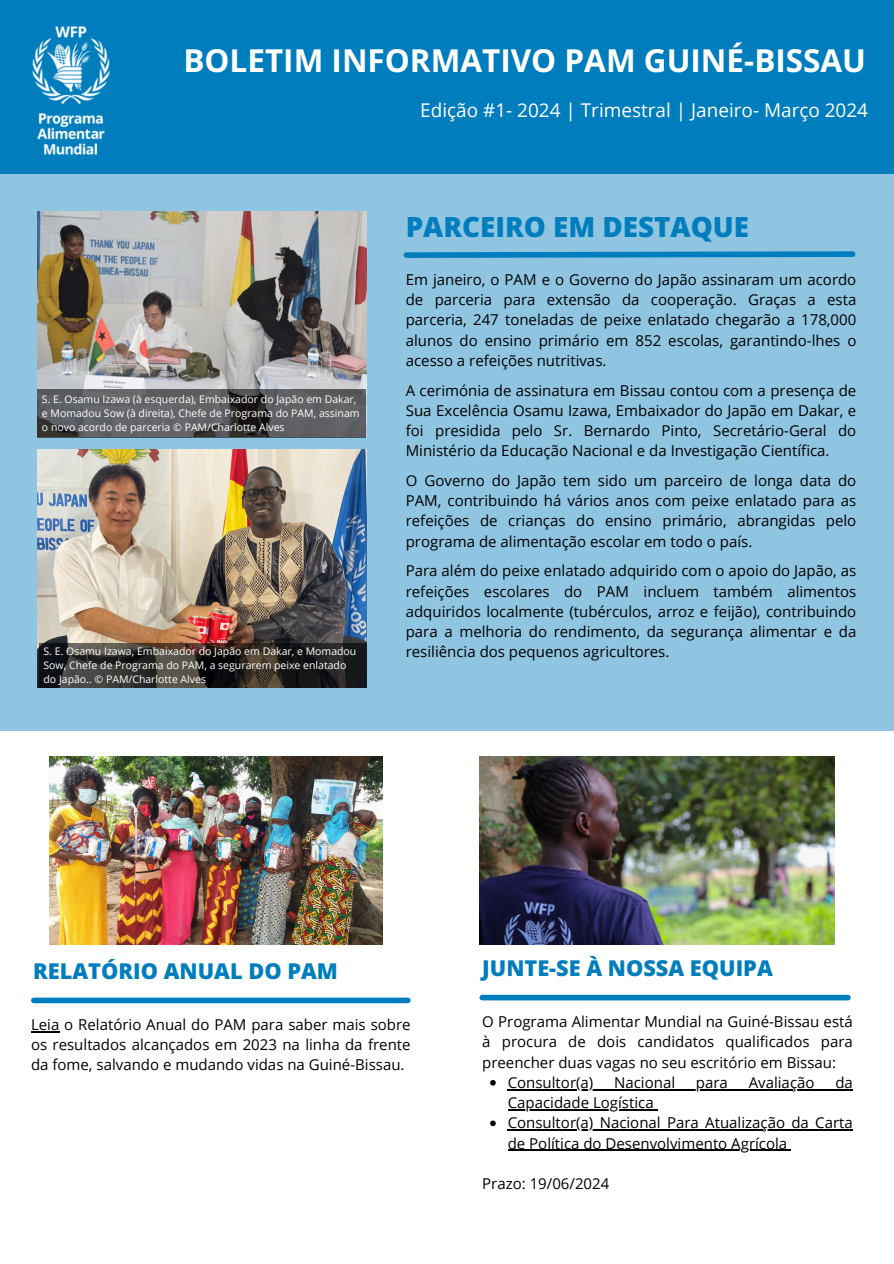
<style>
.page{position:relative;width:894px;height:1264px;background:#fff}
.page>*{position:absolute;margin:0;border:0;box-sizing:border-box;transform-origin:0 0}
.t1{font:700 31.5px "Open Sans";color:#fff}
.t2{font:800 27.75px "Open Sans";color:#007dbc}
.t3{font:800 21.75px "Open Sans";color:#007dbc}
.t4{font:18.9px "Open Sans";color:#fff}
.t5{font:15px/20.2px "Open Sans";color:#000;text-align:justify}
.t6{font:10.5px/14px "Open Sans";color:#fff}
</style>
<div class="page">
<div style="left:0;top:74px;width:893px;height:657px;background:#8fc5e1"></div>
<div style="left:0;top:0;width:893px;height:173px;background:#007dbc"></div>
<img style="left:32px;top:26px;width:78px;height:129px">
<svg style="left:403px;top:251px;width:453px;height:7px;background:#1c8bc3"></svg>
<img style="left:38px;top:212px;width:328px;height:225px">
<img style="left:38px;top:450px;width:328px;height:237px">
<svg style="left:37px;top:389px;width:328px;height:48px;background:#56575a"></svg>
<svg style="left:39px;top:643px;width:327px;height:44px;background:#2e2a27"></svg>
<img style="left:49px;top:757px;width:333px;height:187px">
<img style="left:479px;top:757px;width:354px;height:187px">
<svg style="left:31px;top:1031px;width:28px;height:1px"></svg>
<svg style="left:490px;top:1080px;width:5px;height:5px"></svg>
<hr style="left:507px;top:1088px;width:345px;height:2px;background:#000">
<hr style="left:507px;top:1109px;width:146px;height:1px;background:#000">
<svg style="left:490px;top:1120px;width:5px;height:6px"></svg>
<hr style="left:507px;top:1129px;width:345px;height:1px;background:#000">
<hr style="left:507px;top:1149px;width:280px;height:1px;background:#000">
<div style="left:482px;top:994px;width:365px;height:6px;background:#007dbc"></div>
<div style="left:34px;top:997px;width:373px;height:6px;background:#007dbc"></div>
<h1 class="t1" style="left:183px;top:38px;width:684px">BOLETIM INFORMATIVO PAM GUINÉ-BISSAU</h1>
<h4 class="t4" style="left:420px;top:97px;width:449px">Edição #1- 2024 | Trimestral | Janeiro- Março 2024</h4>
<h2 class="t6" style="left:42px;top:392px;width:319px">S. E. Osamu Izawa (à esquerda), Embaixador do Japão em Dakar, e Momadou Sow (à direita), Chefe de Programa do PAM, assinam o novo acordo de parceria © PAM/Charlotte Alves</h2>
<h5 class="t6" style="left:44px;top:643px;width:314px">S. E. Osamu Izawa, Embaixador do Japão em Dakar, e Momadou<br>Sow, Chefe de Programa do PAM, a segurarem peixe enlatado do Japão.. © PAM/Charlotte Alves</h5>
<p class="t2" style="left:405px;top:207px;width:345px">PARCEIRO EM DESTAQUE</p>
<p class="t5" style="left:405px;top:269px;width:452px">Em janeiro, o PAM e o Governo do Japão assinaram um acordo de parceria para extensão da cooperação. Graças a esta parceria, 247 toneladas de peixe enlatado chegarão a 178,000 alunos do ensino primário em 852 escolas, garantindo-lhes o acesso a refeições nutritivas.</p>
<h5 class="t5" style="left:405px;top:379px;width:452px">A cerimónia de assinatura em Bissau contou com a presença de Sua Excelência Osamu Izawa, Embaixador do Japão em Dakar, e foi presidida pelo Sr. Bernardo Pinto, Secretário-Geral do Ministério da Educação Nacional e da Investigação Científica.</h5>
<h5 class="t5" style="left:405px;top:470px;width:452px">O Governo do Japão tem sido um parceiro de longa data do PAM, contribuindo há vários anos com peixe enlatado para as refeições de crianças do ensino primário, abrangidas pelo programa de alimentação escolar em todo o país.</h5>
<h5 class="t5" style="left:405px;top:560px;width:452px">Para além do peixe enlatado adquirido com o apoio do Japão, as refeições escolares do PAM incluem também alimentos adquiridos localmente (tubérculos, arroz e feijão), contribuindo para a melhoria do rendimento, da segurança alimentar e da resiliência dos pequenos agricultores.</h5>
<h3 class="t3" style="left:33px;top:956px;width:306px">RELATÓRIO ANUAL DO PAM</h3>
<h3 class="t5" style="left:31px;top:1013px;width:381px">Leia o Relatório Anual do PAM para saber mais sobre os resultados alcançados em 2023 na linha da frente da fome, salvando e mudando vidas na Guiné-Bissau.</h3>
<h5 class="t3" style="left:482px;top:952px;width:292px">JUNTE-SE À NOSSA EQUIPA</h5>
<h5 class="t5" style="left:482px;top:1011px;width:372px">O Programa Alimentar Mundial na Guiné-Bissau está à procura de dois candidatos qualificados para preencher duas vagas no seu escritório em Bissau:</h5>
<p class="t5" style="left:507px;top:1071px;width:87px">Consultor(a)</p>
<p class="t5" style="left:614px;top:1071px;width:62px">Nacional</p>
<p class="t5" style="left:695px;top:1071px;width:33px">para</p>
<p class="t5" style="left:748px;top:1071px;width:67px">Avaliação</p>
<p class="t5" style="left:835px;top:1071px;width:19px">da</p>
<p class="t5" style="left:507px;top:1092px;width:346px">Capacidade Logística<br>Consultor(a) Nacional Para Atualização da Carta</p>
<h5 class="t5" style="left:507px;top:1132px;width:281px">de Política do Desenvolvimento Agrícola</h5>
<h5 class="t5" style="left:482px;top:1173px;width:129px">Prazo: 19/06/2024</h5>
</div>
